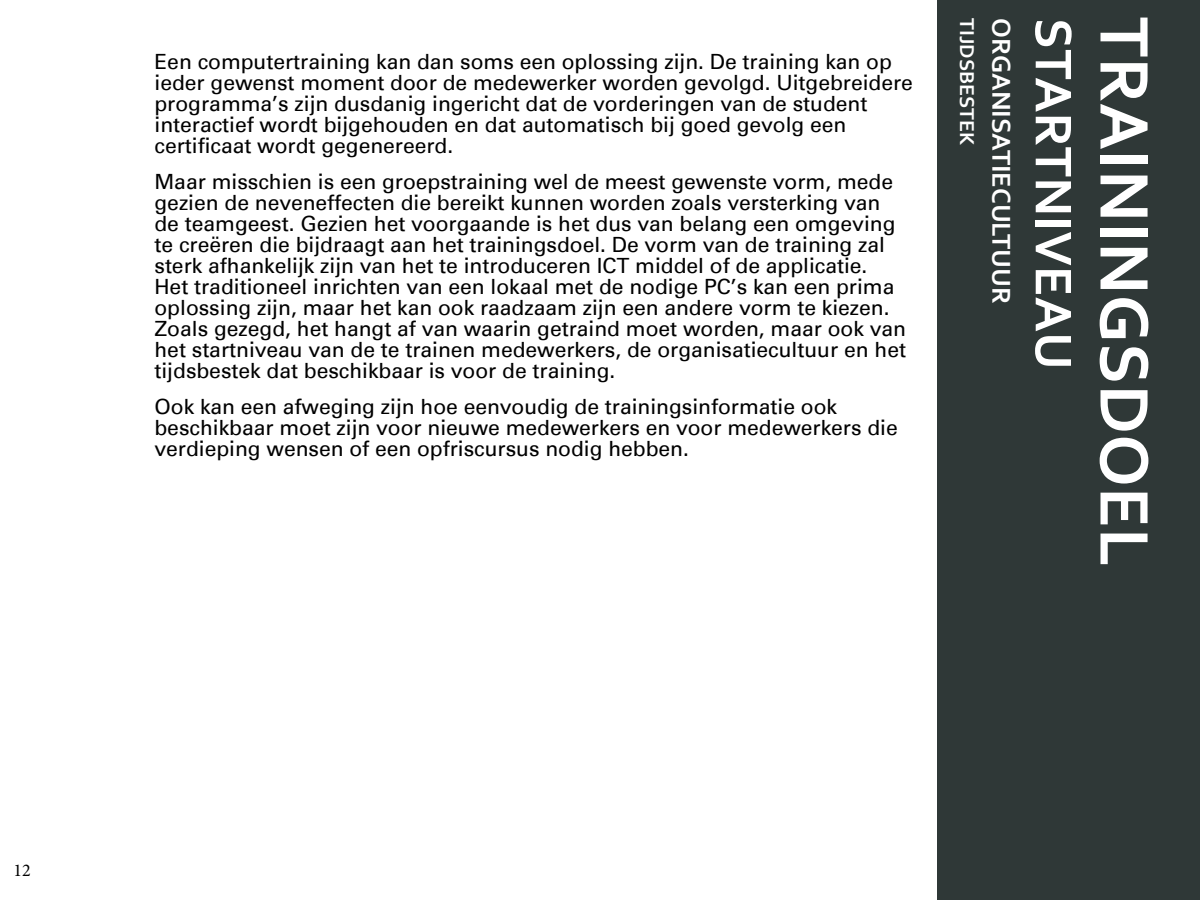
<style>
.page{position:relative;width:1200px;height:900px;background:#fff}
.page>*{position:absolute;margin:0;border:0;box-sizing:border-box;transform-origin:0 0}
.t1{font:700 72px "Corbel";color:#fff}
.t2{font:700 54px "Corbel";color:#fff}
.t3{font:700 27px "Corbel";color:#fff}
.t4{font:21px/21px "Univers";color:#000}
.t5{font:700 21px "Corbel";color:#fff}
.t6{font:18px "Minion Pro";color:#000}
</style>
<div class="page">
<div style="left:938px;top:0;width:262px;height:900px;background:#2f3837"></div>
<p class="t6" style="left:14px;top:858px;width:19px">12</p>
<p class="t4" style="left:154px;top:52px;width:760px">Een computertraining kan dan soms een oplossing zijn. De training kan op ieder gewenst moment door de medewerker worden gevolgd. Uitgebreidere programma’s zijn dusdanig ingericht dat de vorderingen van de student interactief wordt bijgehouden en dat automatisch bij goed gevolg een certificaat wordt gegenereerd.</p>
<p class="t4" style="left:154px;top:172px;width:753px">Maar misschien is een groepstraining wel de meest gewenste vorm, mede gezien de neveneffecten die bereikt kunnen worden zoals versterking van de teamgeest. Gezien het voorgaande is het dus van belang een omgeving te creëren die bijdraagt aan het trainingsdoel. De vorm van de training zal sterk afhankelijk zijn van het te introduceren ICT middel of de applicatie.<br>Het traditioneel inrichten van een lokaal met de nodige PC’s kan een prima oplossing zijn, maar het kan ook raadzaam zijn een andere vorm te kiezen.<br>Zoals gezegd, het hangt af van waarin getraind moet worden, maar ook van het startniveau van de te trainen medewerkers, de organisatiecultuur en het tijdsbestek dat beschikbaar is voor de training.</p>
<p class="t4" style="left:154px;top:397px;width:745px">Ook kan een afweging zijn hoe eenvoudig de trainingsinformatie ook beschikbaar moet zijn voor nieuwe medewerkers en voor medewerkers die verdieping wensen of een opfriscursus nodig hebben.</p>
<p class="t5" style="left:980px;top:18px;width:129px;rotate:90deg">TIJDSBESTEK</p>
<p class="t3" style="left:1018px;top:18px;width:287px;rotate:90deg">ORGANISATIECULTUUR</p>
<h2 class="t2" style="left:1087px;top:18px;width:353px;rotate:90deg">STARTNIVEAU</h2>
<h1 class="t1" style="left:1169px;top:16px;width:552px;rotate:90deg">TRAININGSDOEL</h1>
</div>
